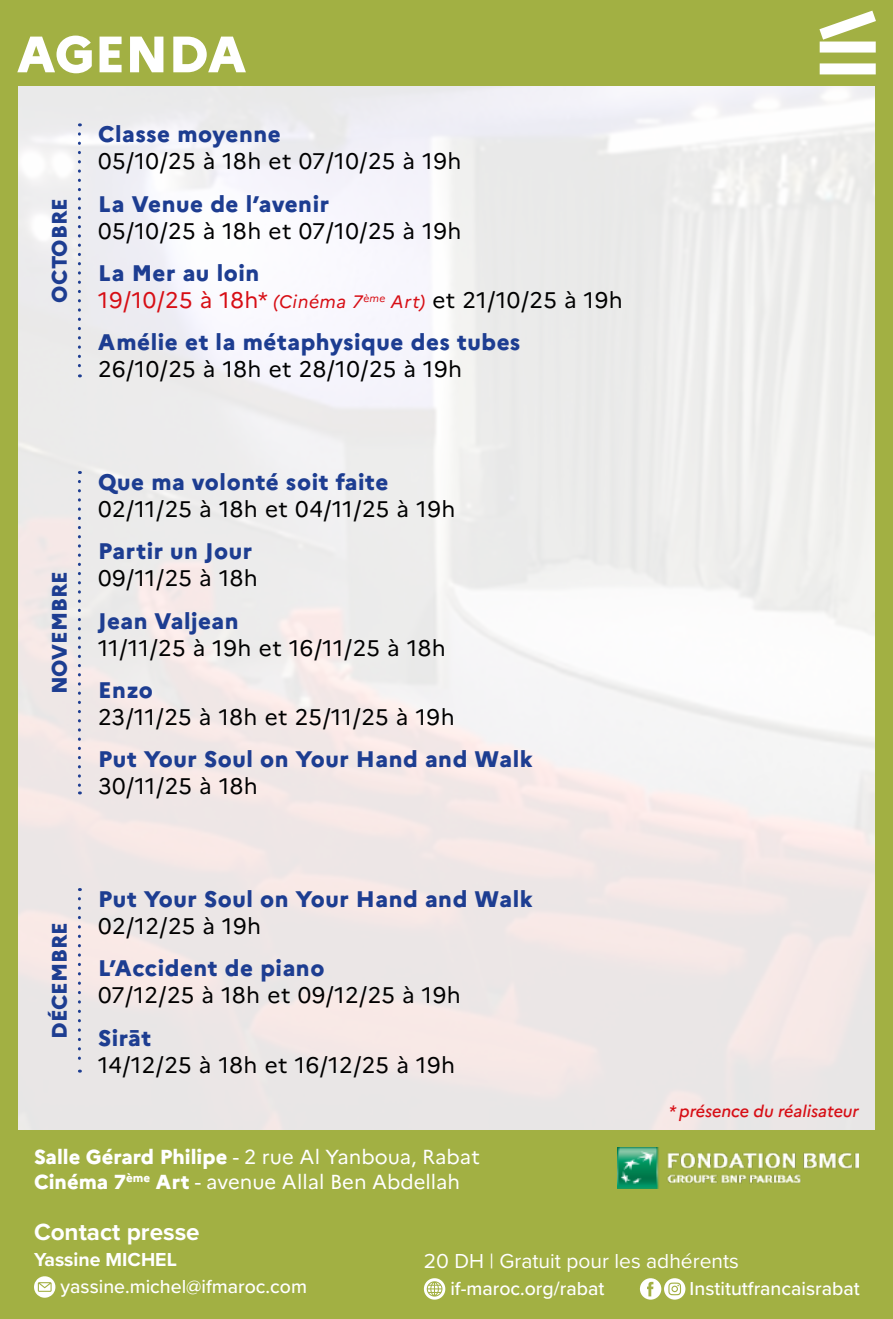
<style>
.page{position:relative;width:893px;height:1319px;background:#fff}
.page>*{position:absolute;margin:0;border:0;box-sizing:border-box;transform-origin:0 0}
.t1{font:800 51px "Marianne";color:#fff}
.t2{font:700 24.3px "Proxima Nova";color:#fff}
.t3{font:22.5px/27px "Marianne";letter-spacing:.02em;color:#000}
.t4{font:800 22.5px "Marianne";letter-spacing:.025em;color:#1d3d91}
.t5{font:21px "Proxima Nova";color:#fff}
.t6{font:800 21px "Marianne";color:#1d3d91}
.t7{font:20.4px/24.3px "Marianne";color:#fff}
.t8{font:500 19.5px "Proxima Nova";color:#fff}
.t9{font:700 19.5px "Proxima Nova";color:#fff}
.t10{font:italic 500 16.5px "Marianne";letter-spacing:-.005em;color:#d70e15}
.s1{font-weight:800;color:#1d3d91}
.s2{color:#d70e15}
.s3{font-style:italic;font-size:18px;color:#d70e15}
.s4{font-weight:800}
</style>
<div class="page">
<img style="left:17px;top:85px;width:859px;height:1044px">
<div style="left:0;top:0;width:17px;height:1318px;background:#a2b043"></div>
<div style="left:876px;top:0;width:17px;height:1318px;background:#a2b043"></div>
<div style="left:13px;top:0;width:867px;height:85px;background:#a2b043"></div>
<div style="left:13px;top:1129px;width:867px;height:189px;background:#a2b043"></div>
<svg style="left:819px;top:11px;width:57px;height:63px"></svg>
<svg style="left:78px;top:134px;width:3px;height:243px"></svg>
<svg style="left:78px;top:481px;width:3px;height:313px"></svg>
<svg style="left:78px;top:898px;width:3px;height:174px"></svg>
<img style="left:617px;top:1147px;width:242px;height:41px">
<svg style="left:34px;top:1276px;width:22px;height:21px"></svg>
<svg style="left:424px;top:1278px;width:21px;height:21px"></svg>
<svg style="left:640px;top:1278px;width:45px;height:21px"></svg>
<h1 class="t1" style="left:17px;top:15px;width:231px">AGENDA</h1>
<p class="t6" style="left:43px;top:302px;width:106px;rotate:-90deg">OCTOBRE</p>
<p class="t4" style="left:98px;top:117px;width:184px">Classe moyenne</p>
<p class="t3" style="left:98px;top:146px;width:365px">05/10/25 à 18h et 07/10/25 à 19h</p>
<p class="t4" style="left:98px;top:186px;width:232px">La Venue de l’avenir</p>
<p class="t3" style="left:98px;top:215px;width:365px">05/10/25 à 18h et 07/10/25 à 19h</p>
<p class="t3" style="left:98px;top:257px;width:526px"><span class="s1">La Mer au loin<br></span><span class="s2">19/10/25 à 18h*</span> <span class="s3">(Cinéma 7</span><sup>ème</sup> <span class="s3">Art)</span> et 21/10/25 à 19h</p>
<p class="t4" style="left:98px;top:325px;width:424px">Amélie et la métaphysique des tubes</p>
<p class="t3" style="left:98px;top:354px;width:366px">26/10/25 à 18h et 28/10/25 à 19h</p>
<p class="t6" style="left:43px;top:694px;width:125px;rotate:-90deg">NOVEMBRE</p>
<p class="t4" style="left:98px;top:464px;width:292px">Que ma volonté soit faite</p>
<p class="t3" style="left:98px;top:493px;width:359px">02/11/25 à 18h et 04/11/25 à 19h</p>
<p class="t4" style="left:98px;top:533px;width:156px">Partir un Jour</p>
<p class="t3" style="left:98px;top:562px;width:161px">09/11/25 à 18h</p>
<p class="t4" style="left:98px;top:603px;width:142px">Jean Valjean</p>
<p class="t3" style="left:98px;top:632px;width:349px">11/11/25 à 19h et 16/11/25 à 18h</p>
<p class="t4" style="left:98px;top:672px;width:56px">Enzo</p>
<p class="t3" style="left:98px;top:701px;width:358px">23/11/25 à 18h et 25/11/25 à 19h</p>
<p class="t4" style="left:98px;top:741px;width:436px">Put Your Soul on Your Hand and Walk</p>
<p class="t3" style="left:98px;top:771px;width:161px">30/11/25 à 18h</p>
<p class="t6" style="left:43px;top:1038px;width:118px;rotate:-90deg">DÉCEMBRE</p>
<p class="t4" style="left:98px;top:881px;width:436px">Put Your Soul on Your Hand and Walk</p>
<p class="t3" style="left:98px;top:910px;width:165px">02/12/25 à 19h</p>
<p class="t4" style="left:98px;top:950px;width:228px">L’Accident de piano</p>
<p class="t3" style="left:98px;top:979px;width:364px">07/12/25 à 18h et 09/12/25 à 19h</p>
<p class="t4" style="left:98px;top:1019px;width:55px">Sirāt</p>
<p class="t3" style="left:98px;top:1049px;width:359px">14/12/25 à 18h et 16/12/25 à 19h</p>
<p class="t7" style="left:34px;top:1142px;width:447px"><span class="s4">Salle Gérard Philipe</span> - 2 rue Al Yanboua, Rabat<br><span class="s4">Cinéma 7</span><sup>ème</sup> <span class="s4">Art</span> - avenue Allal Ben Abdellah</p>
<p class="t10" style="left:669px;top:1097px;width:192px">* présence du réalisateur</p>
<p class="t2" style="left:34px;top:1213px;width:167px">Contact presse</p>
<p class="t9" style="left:34px;top:1244px;width:144px">Yassine MICHEL</p>
<p class="t8" style="left:60px;top:1272px;width:248px">yassine.michel@ifmaroc.com</p>
<p class="t5" style="left:424px;top:1244px;width:317px">20 DH | Gratuit pour les adhérents</p>
<p class="t8" style="left:450px;top:1273px;width:156px">if-maroc.org/rabat</p>
<p class="t8" style="left:690px;top:1273px;width:172px">Institutfrancaisrabat</p>
</div>
